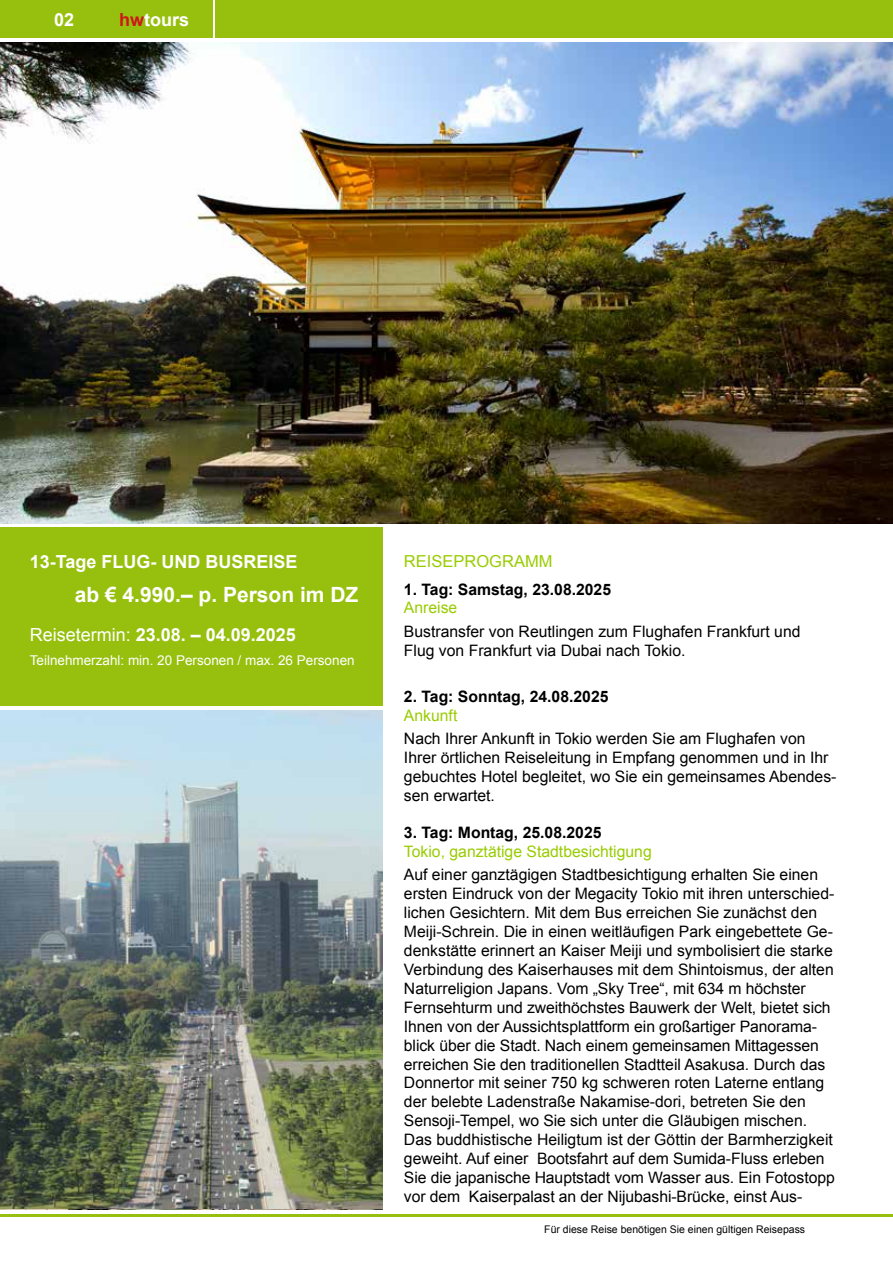
<style>
.page{position:relative;width:893px;height:1263px;background:#fff}
.page>*{position:absolute;margin:0;border:0;box-sizing:border-box;transform-origin:0 0}
.t1{font:700 21px "Arial";color:#fff}
.t2{font:700 18px "Arial";color:#fff}
.t3{font:16.5px "Arial";color:#9c0}
.t4{font:15.75px/18.9px "Arial";color:#000}
.t5{font:700 15.75px "Arial";color:#000}
.t6{font:15.75px "Arial";color:#9c0}
.t7{font:13.5px "Arial";color:#fff}
.t8{font:10.5px "Arial";color:#000}
.s1{color:#cd1719}
.s2{font-weight:400}
</style>
<div class="page">
<div style="left:0;top:0;width:213px;height:38px;background:#97c00e"></div>
<div style="left:215px;top:0;width:678px;height:38px;background:#97c00e"></div>
<hr style="left:0;top:1214px;width:893px;height:2px;background:#97c00e">
<div style="left:0;top:527px;width:383px;height:179px;background:#97c00e"></div>
<img style="left:0;top:43px;width:893px;height:480px">
<img style="left:0;top:710px;width:383px;height:499px">
<p class="t2" style="left:54px;top:8px;width:22px">02</p>
<p class="t2" style="left:119px;top:8px;width:72px"><span class="s1">hw</span>tours</p>
<p class="t2" style="left:30px;top:550px;width:269px">13-Tage FLUG- UND BUSREISE</p>
<h1 class="t1" style="left:75px;top:581px;width:285px">ab € 4.990.– p. Person im DZ</h1>
<p class="t2" style="left:30px;top:622px;width:268px"><span class="s2">Reisetermin:</span> 23.08. – 04.09.2025</p>
<p class="t7" style="left:30px;top:652px;width:326px">Teilnehmerzahl: min. 20 Personen / max. 26 Personen</p>
<p class="t3" style="left:404px;top:551px;width:150px">REISEPROGRAMM</p>
<p class="t5" style="left:404px;top:579px;width:209px">1. Tag: Samstag, 23.08.2025</p>
<p class="t6" style="left:404px;top:598px;width:55px">Anreise</p>
<p class="t4" style="left:404px;top:622px;width:398px">Bustransfer von Reutlingen zum Flughafen Frankfurt und<br>Flug von Frankfurt via Dubai nach Tokio.</p>
<p class="t5" style="left:404px;top:686px;width:206px">2. Tag: Sonntag, 24.08.2025</p>
<p class="t6" style="left:404px;top:705px;width:55px">Ankunft</p>
<p class="t4" style="left:404px;top:729px;width:434px">Nach Ihrer Ankunft in Tokio werden Sie am Flughafen von Ihrer örtlichen Reiseleitung in Empfang genommen und in Ihr gebuchtes Hotel begleitet, wo Sie ein gemeinsames Abendes&shy;sen erwartet.</p>
<p class="t5" style="left:404px;top:822px;width:199px">3. Tag: Montag, 25.08.2025</p>
<p class="t6" style="left:404px;top:841px;width:249px">Tokio, ganztätige Stadtbesichtigung</p>
<p class="t4" style="left:404px;top:866px;width:432px">Auf einer ganztägigen Stadtbesichtigung erhalten Sie einen ersten Eindruck von der Megacity Tokio mit ihren unterschied&shy;lichen Gesichtern. Mit dem Bus erreichen Sie zunächst den Meiji-Schrein. Die in einen weitläufigen Park eingebettete Ge&shy;denkstätte erinnert an Kaiser Meiji und symbolisiert die starke Verbindung des Kaiserhauses mit dem Shintoismus, der alten Naturreligion Japans. Vom „Sky Tree“, mit 634 m höchster Fernsehturm und zweithöchstes Bauwerk der Welt, bietet sich Ihnen von der Aussichtsplattform ein großartiger Panorama&shy;blick über die Stadt. Nach einem gemeinsamen Mittagessen erreichen Sie den traditionellen Stadtteil Asakusa. Durch das Donnertor mit seiner 750 kg schweren roten Laterne entlang der belebte Ladenstraße Nakamise-dori, betreten Sie den Sensoji-Tempel, wo Sie sich unter die Gläubigen mischen.<br>Das buddhistische Heiligtum ist der Göttin der Barmherzigkeit geweiht. Auf einer Bootsfahrt auf dem Sumida-Fluss erleben Sie die japanische Hauptstadt vom Wasser aus. Ein Fotostopp vor dem Kaiserpalast an der Nijubashi-Brücke, einst Aus-</p>
<p class="t8" style="left:544px;top:1222px;width:262px">Für diese Reise benötigen Sie einen gültigen Reisepass</p>
</div>
